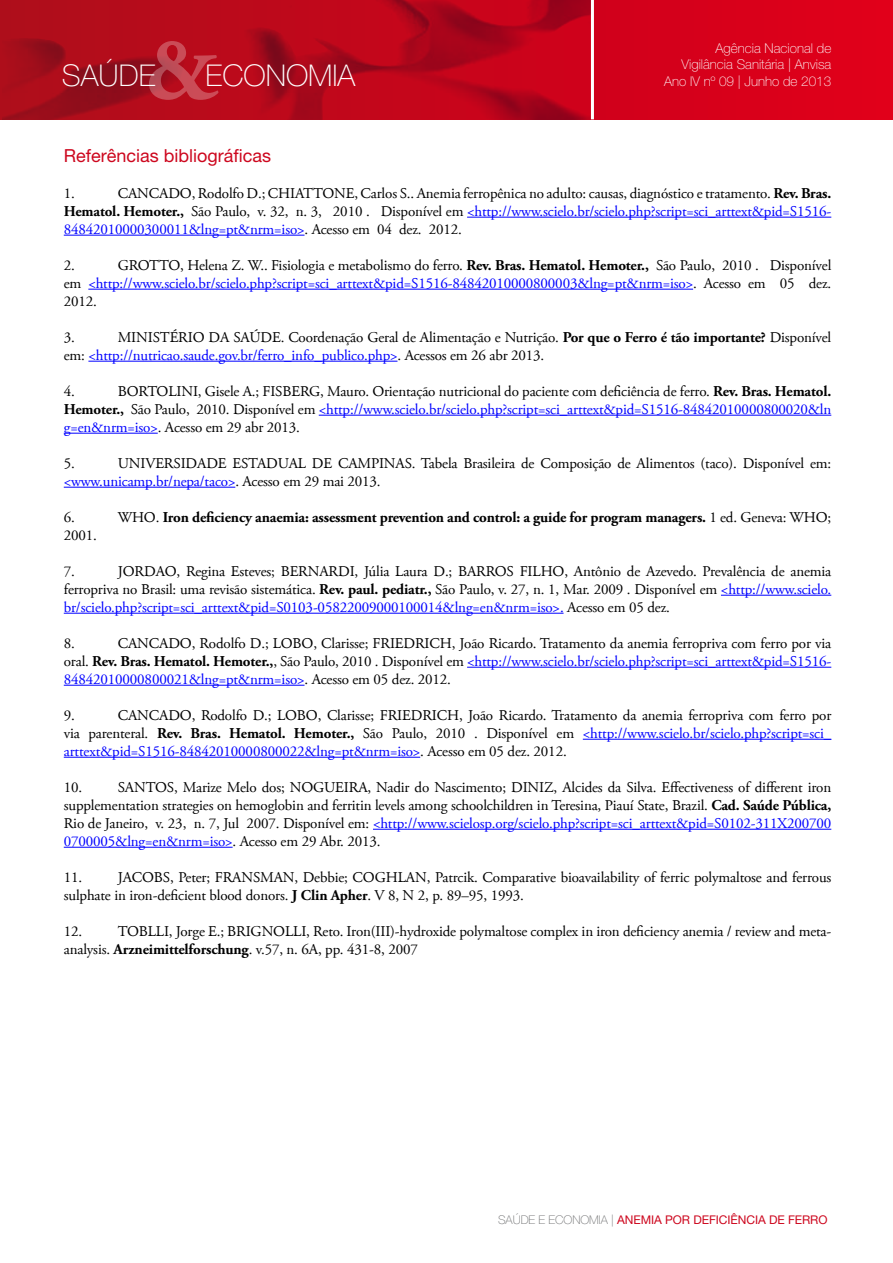
<style>
.page{position:relative;width:893px;height:1263px;background:#fff}
.page>*{position:absolute;margin:0;border:0;box-sizing:border-box;transform-origin:0 0}
.t1{font:700 90px "Adobe Garamond Pro";color:#fff}
.t2{font:100 30px "Helvetica Neue";color:#fff}
.t3{font:18px "Helvetica Neue";color:#cd071e}
.t4{font:15px/18px "Adobe Garamond Pro";letter-spacing:-.01em;color:#000;text-align:justify}
.t5{font:15px/18px "Adobe Garamond Pro";letter-spacing:-.01em;color:#00f;text-align:justify}
.t6{font:700 15px "Adobe Garamond Pro";letter-spacing:-.01em;color:#000}
.t7{font:100 13.5px/16.2px "Helvetica Neue";color:#fff;text-align:right}
.t8{font:12px "Helvetica Neue";letter-spacing:-.005em;color:#cd071e}
.s1{font-weight:700}
.s2{color:#00f}
.s3{color:#000}
.s4{font-weight:700;color:#000}
.s5{font-weight:400}
.s6{font-weight:100;color:#707172}
</style>
<div class="page">
<hr style="left:467px;top:217px;width:364px;height:1px;background:#00f">
<hr style="left:64px;top:235px;width:240px;height:1px;background:#00f">
<hr style="left:88px;top:289px;width:605px;height:1px;background:#00f">
<hr style="left:88px;top:361px;width:309px;height:1px;background:#00f">
<hr style="left:319px;top:415px;width:512px;height:1px;background:#00f">
<hr style="left:64px;top:433px;width:94px;height:1px;background:#00f">
<hr style="left:64px;top:487px;width:171px;height:1px;background:#00f">
<hr style="left:721px;top:595px;width:110px;height:1px;background:#00f">
<hr style="left:64px;top:613px;width:500px;height:1px;background:#00f">
<hr style="left:467px;top:667px;width:364px;height:1px;background:#00f">
<hr style="left:64px;top:685px;width:240px;height:1px;background:#00f">
<hr style="left:583px;top:739px;width:248px;height:1px;background:#00f">
<hr style="left:64px;top:757px;width:356px;height:1px;background:#00f">
<hr style="left:373px;top:829px;width:458px;height:1px;background:#00f">
<hr style="left:64px;top:847px;width:169px;height:1px;background:#00f">
<hr style="left:0;top:0;width:1px;height:120px;background:#ae0e1b">
<div style="left:0;top:0;width:893px;height:119px;background:#d9001a"></div>
<img style="left:2px;top:0;width:589px;height:119px">
<hr style="left:591px;top:0;width:3px;height:119px;background:#fff">
<h1 class="t1" style="left:144px;top:18px;width:76px">&amp;</h1>
<h2 class="t2" style="left:62px;top:58px;width:95px">SAÚDE</h2>
<h2 class="t2" style="left:206px;top:58px;width:151px">ECONOMIA</h2>
<p class="t7" style="left:664px;top:40px;width:169px">Agência Nacional de<br>Vigilância Sanitária | Anvisa<br>Ano IV nº 09 | Junho de 2013</p>
<p class="t3" style="left:64px;top:145px;width:209px">Referências bibliográficas</p>
<p class="t4" style="left:64px;top:185px;width:13px">1.</p>
<p class="t4" style="left:64px;top:185px;width:769px;text-indent:54px">CANCADO, Rodolfo D.; CHIATTONE, Carlos S.. Anemia ferropênica no adulto: causas, diagnóstico e tratamento. <span class="s1">Rev. Bras.<br>Hematol. Hemoter.,</span> São Paulo, v. 32, n. 3, 2010 . Disponível em <span class="s2">&lt;http://www.scielo.br/scielo.php?script=sci_arttext&amp;pid=S1516- 84842010000300011&amp;lng=pt&amp;nrm=iso&gt;</span>. Acesso em 04 dez. 2012.</p>
<p class="t4" style="left:64px;top:257px;width:13px">2.</p>
<p class="t5" style="left:64px;top:257px;width:769px;text-indent:54px"><span class="s3">GROTTO, Helena Z. W.. Fisiologia e metabolismo do ferro.</span> <span class="s4">Rev. Bras. Hematol. Hemoter.,</span> <span class="s3">São Paulo, 2010 . Disponível em</span> &lt;http://www.scielo.br/scielo.php?script=sci_arttext&amp;pid=S1516-84842010000800003&amp;lng=pt&amp;nrm=iso&gt;<span class="s3">. Acesso em 05 dez.<br>2012.</span></p>
<p class="t4" style="left:64px;top:329px;width:13px">3.</p>
<p class="t4" style="left:64px;top:329px;width:769px;text-indent:54px">MINISTÉRIO DA SAÚDE. Coordenação Geral de Alimentação e Nutrição. <span class="s1">Por que o Ferro é tão importante?</span> Disponível em: <span class="s2">&lt;http://nutricao.saude.gov.br/ferro_info_publico.php&gt;</span>. Acessos em 26 abr 2013.</p>
<p class="t4" style="left:64px;top:383px;width:13px">4.</p>
<p class="t4" style="left:64px;top:383px;width:769px;text-indent:54px">BORTOLINI, Gisele A.; FISBERG, Mauro. Orientação nutricional do paciente com deficiência de ferro. <span class="s1">Rev. Bras. Hematol.<br>Hemoter.,</span> São Paulo, 2010. Disponível em <span class="s2">&lt;http://www.scielo.br/scielo.php?script=sci_arttext&amp;pid=S1516-84842010000800020&amp;ln g=en&amp;nrm=iso&gt;</span>. Acesso em 29 abr 2013.</p>
<p class="t4" style="left:64px;top:455px;width:13px">5.</p>
<p class="t4" style="left:64px;top:455px;width:769px;text-indent:54px">UNIVERSIDADE ESTADUAL DE CAMPINAS. Tabela Brasileira de Composição de Alimentos (taco). Disponível em: <span class="s2">&lt;www.unicamp.br/nepa/taco&gt;</span>. Acesso em 29 mai 2013.</p>
<p class="t4" style="left:64px;top:509px;width:13px">6.</p>
<p class="t6" style="left:118px;top:509px;width:715px"><span class="s5">WHO.</span> Iron deficiency anaemia: assessment prevention and control: a guide for program managers. <span class="s5">1 ed. Geneva: WHO;</span></p>
<p class="t4" style="left:64px;top:527px;width:35px">2001.</p>
<p class="t4" style="left:64px;top:563px;width:13px">7.</p>
<p class="t4" style="left:64px;top:563px;width:769px;text-indent:54px">JORDAO, Regina Esteves; BERNARDI, Júlia Laura D.; BARROS FILHO, Antônio de Azevedo. Prevalência de anemia ferropriva no Brasil: uma revisão sistemática. <span class="s1">Rev. paul. pediatr.,</span> São Paulo, v. 27, n. 1, Mar. 2009 . Disponível em <span class="s2">&lt;http://www.scielo. br/scielo.php?script=sci_arttext&amp;pid=S0103-05822009000100014&amp;lng=en&amp;nrm=iso&gt;.</span> Acesso em 05 dez.</p>
<p class="t4" style="left:64px;top:635px;width:13px">8.</p>
<p class="t4" style="left:64px;top:635px;width:769px;text-indent:54px">CANCADO, Rodolfo D.; LOBO, Clarisse; FRIEDRICH, João Ricardo. Tratamento da anemia ferropriva com ferro por via oral. <span class="s1">Rev. Bras. Hematol. Hemoter.,</span>, São Paulo, 2010 . Disponível em <span class="s2">&lt;http://www.scielo.br/scielo.php?script=sci_arttext&amp;pid=S1516- 84842010000800021&amp;lng=pt&amp;nrm=iso&gt;</span>. Acesso em 05 dez. 2012.</p>
<p class="t4" style="left:64px;top:707px;width:13px">9.</p>
<p class="t4" style="left:64px;top:707px;width:769px;text-indent:54px">CANCADO, Rodolfo D.; LOBO, Clarisse; FRIEDRICH, João Ricardo. Tratamento da anemia ferropriva com ferro por via parenteral. <span class="s1">Rev. Bras. Hematol. Hemoter.,</span> São Paulo, 2010 . Disponível em <span class="s2">&lt;http://www.scielo.br/scielo.php?script=sci_ arttext&amp;pid=S1516-84842010000800022&amp;lng=pt&amp;nrm=iso&gt;</span>. Acesso em 05 dez. 2012.</p>
<p class="t4" style="left:64px;top:779px;width:769px">10. SANTOS, Marize Melo dos; NOGUEIRA, Nadir do Nascimento; DINIZ, Alcides da Silva. Effectiveness of different iron supplementation strategies on hemoglobin and ferritin levels among schoolchildren in Teresina, Piauí State, Brazil. <span class="s1">Cad. Saúde Pública, </span>Rio de Janeiro, v. 23, n. 7, Jul 2007. Disponível em: <span class="s2">&lt;http://www.scielosp.org/scielo.php?script=sci_arttext&amp;pid=S0102-311X200700<br>0700005&amp;lng=en&amp;nrm=iso&gt;</span>. Acesso em 29 Abr. 2013.</p>
<p class="t4" style="left:64px;top:869px;width:769px">11. JACOBS, Peter; FRANSMAN, Debbie; COGHLAN, Patrcik. Comparative bioavailability of ferric polymaltose and ferrous sulphate in iron-deficient blood donors. <span class="s1">J Clin Apher</span>. V 8, N 2, p. 89–95, 1993.</p>
<p class="t4" style="left:64px;top:923px;width:769px">12. TOBLLI, Jorge E.; BRIGNOLLI, Reto. Iron(III)-hydroxide polymaltose complex in iron deficiency anemia / review and meta&shy;analysis. <span class="s1">Arzneimittelforschung</span>. v.57, n. 6A, pp. 431-8, 2007</p>
<p class="t8" style="left:498px;top:1213px;width:331px"><span class="s6">SAÚDE E ECONOMIA |</span> ANEMIA POR DEFICIÊNCIA DE FERRO</p>
</div>
